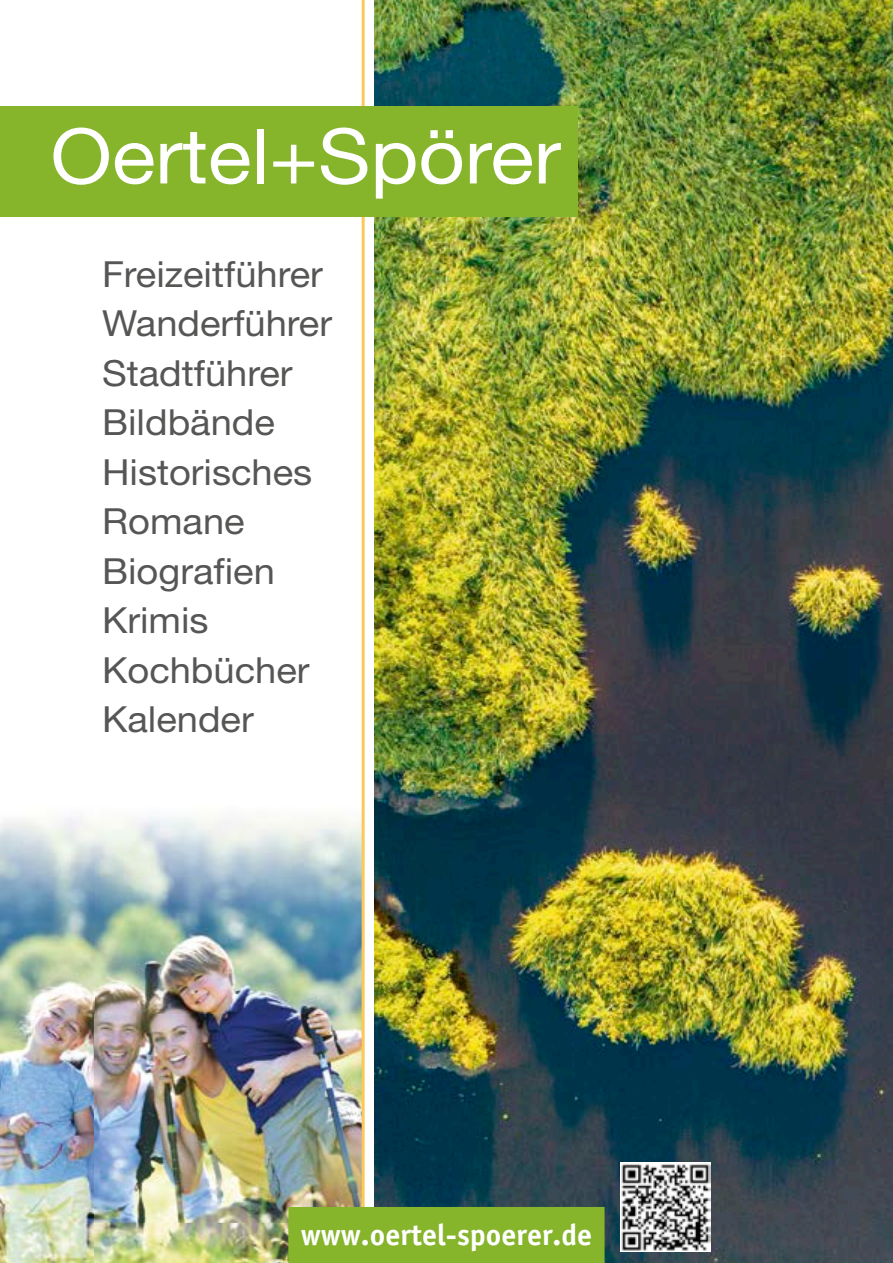
<style>
.page{position:relative;width:893px;height:1263px;background:#fff}
.page>*{position:absolute;margin:0;border:0;box-sizing:border-box;transform-origin:0 0}
.t1{font:76.5px "Helvetica Neue";color:#fff;scale:1.06 1}
.t2{font:36px/49.5px "Helvetica Neue";color:#565655;scale:1.06 1}
.t3{font:700 30px "Officina Sans";color:#fff}
</style>
<div class="page">
<img style="left:374px;top:0;width:519px;height:1263px">
<img style="left:0;top:0;width:365px;height:1263px">
<div style="left:0;top:106px;width:578px;height:111px;background:#86b52c"></div>
<div style="left:288px;top:1207px;width:317px;height:56px;background:#86b52c"></div>
<img style="left:621px;top:1162px;width:89px;height:89px">
<h1 class="t1" style="left:50px;top:111px;width:483px">Oertel+Spörer</h1>
<p class="t2" style="left:102px;top:249px;width:219px">Freizeitführer<br>Wanderführer<br>Stadtführer<br>Bildbände<br>Historisches<br>Romane<br>Biografien<br>Krimis<br>Kochbücher<br>Kalender</p>
<p class="t3" style="left:301px;top:1216px;width:293px">www.oertel-spoerer.de</p>
</div>
